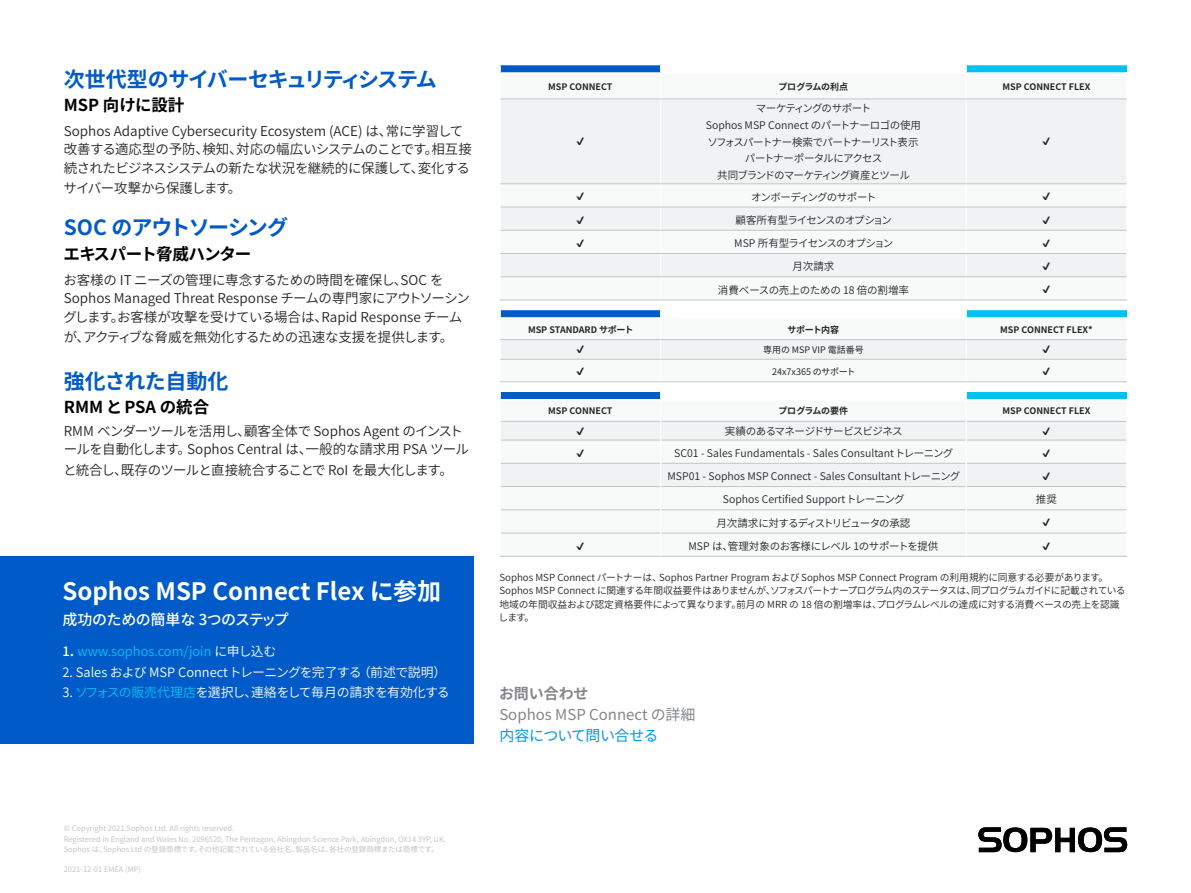
<style>
.page{position:relative;width:1191px;height:893px;background:#fff}
.page>*{position:absolute;margin:0;border:0;box-sizing:border-box;transform-origin:0 0}
.Body_H1{font:700 24px "Noto Sans CJ Kjp";color:#fff}
.Body_H1-2{font:700 21px "Noto Sans CJ Kjp";letter-spacing:-.055em;color:#005bc8}
.Body_H1-3{font:700 21px "Noto Sans CJ Kjp";letter-spacing:-.02em;color:#005bc8}
.Body_H2{font:700 16.5px "Noto Sans CJ Kjp";letter-spacing:-.015em;color:#000}
.Body_H2-2{font:700 16.5px "Noto Sans CJ Kjp";letter-spacing:-.055em;color:#000}
.Sales_Address{font:15px/21px "Noto Sans CJ Kjp";color:#83868b}
.Body_H3{font:500 15px "Noto Sans CJ Kjp";letter-spacing:-.03em;color:#fff}
.Sales_Address-2{font:700 15px "Noto Sans CJ Kjp";letter-spacing:-.01em;color:#83868b}
.Body_Copy{font:600 13.5px/19px "Noto Sans CJ Kjp";letter-spacing:-.015em;color:#242527}
.Sales_Address-3{font:600 13.5px/18.8px "Noto Sans CJ Kjp";letter-spacing:-.015em;color:#242527}
.Sales_Address-4{font:600 13.5px "Noto Sans CJ Kjp";letter-spacing:-.055em;color:#242527}
.Body_H3-2{font:600 12.9px "Noto Sans CJ Kjp";letter-spacing:-.015em;color:#fff}
.Body_H3-3{font:600 12.9px "Noto Sans CJ Kjp";color:#00c2f2}
.Table_Body_Copy{font:600 10.5px "Noto Sans CJ Kjp";color:#242527}
.Table_Body_Copy-2{font:600 10.5px "Noto Sans CJ Kjp";letter-spacing:-.075em;color:#242527}
.Table_Body_Copy-3{font:600 10.5px "Noto Sans CJ Kjp";letter-spacing:-.025em;color:#242527}
.Table_Body_Copy-4{font:600 10.5px "Noto Sans CJ Kjp";letter-spacing:-.08em;color:#242527}
.Table_Body_Copy-5{font:600 10.5px "Noto Sans CJ Kjp";letter-spacing:-.065em;color:#242527}
.Table_Body_Copy-6{font:600 10.5px "Noto Sans CJ Kjp";letter-spacing:-.055em;color:#242527}
.Ref{font:600 9.75px/13.5px "Noto Sans CJ Kjp";letter-spacing:-.01em;color:#242527}
.Table_Header{font:700 9px "Noto Sans CJ Kjp";color:#242527}
.Table_Left_Column{font:9px "Noto Sans CJ Kjp";color:#242527}
.Table_Header-2{font:700 9px "Noto Sans CJ Kjp";letter-spacing:-.035em;color:#242527}
.Copyright{font:7.5px "Noto Sans CJ Kjp";color:#c2c5ca}
.Job_No__and_Version{font:7.5px "Noto Sans CJ Kjp";color:#c2c5ca}
.s1{font-weight:500;color:#fff}
.s2{font-weight:500;font-size:15px;color:#fff}
.s3{color:#fff}
.s4{color:#00c2f2}
.s5{color:#0097ee}
</style>
<div class="page">
<div style="left:0;top:557px;width:474px;height:187px;background:#005bc8"></div>
<div style="left:500px;top:65px;width:161px;height:8px;background:#005bc8"></div>
<div style="left:966px;top:65px;width:160px;height:8px;background:#00c2f2"></div>
<svg style="left:501px;top:98px;width:625px;height:202px"></svg>
<div style="left:501px;top:100px;width:625px;height:176px;background:#f0f2f4"></div>
<hr style="left:499px;top:72px;width:162px;height:2px;background:#fff">
<hr style="left:966px;top:72px;width:161px;height:2px;background:#fff">
<hr style="left:660px;top:99px;width:1px;height:85px;background:#fff">
<hr style="left:965px;top:99px;width:1px;height:85px;background:#fff">
<svg style="left:660px;top:185px;width:1px;height:115px"></svg>
<svg style="left:965px;top:185px;width:1px;height:115px"></svg>
<hr style="left:500px;top:99px;width:161px;height:1px;background:#c2c5ca">
<hr style="left:661px;top:99px;width:305px;height:1px;background:#c2c5ca">
<hr style="left:966px;top:99px;width:160px;height:1px;background:#c2c5ca">
<hr style="left:661px;top:184px;width:305px;height:1px;background:#c2c5ca">
<hr style="left:661px;top:207px;width:305px;height:1px;background:#c2c5ca">
<hr style="left:661px;top:230px;width:305px;height:1px;background:#c2c5ca">
<hr style="left:661px;top:253px;width:305px;height:1px;background:#c2c5ca">
<hr style="left:661px;top:276px;width:305px;height:1px;background:#c2c5ca">
<hr style="left:661px;top:300px;width:305px;height:1px;background:#c2c5ca">
<hr style="left:500px;top:184px;width:161px;height:1px;background:#c2c5ca">
<hr style="left:966px;top:184px;width:160px;height:1px;background:#c2c5ca">
<hr style="left:500px;top:207px;width:161px;height:1px;background:#c2c5ca">
<hr style="left:966px;top:207px;width:160px;height:1px;background:#c2c5ca">
<hr style="left:500px;top:230px;width:161px;height:1px;background:#c2c5ca">
<hr style="left:966px;top:230px;width:160px;height:1px;background:#c2c5ca">
<hr style="left:500px;top:253px;width:161px;height:1px;background:#c2c5ca">
<hr style="left:966px;top:253px;width:160px;height:1px;background:#c2c5ca">
<hr style="left:500px;top:276px;width:161px;height:1px;background:#c2c5ca">
<hr style="left:966px;top:276px;width:160px;height:1px;background:#c2c5ca">
<hr style="left:500px;top:300px;width:161px;height:1px;background:#c2c5ca">
<hr style="left:966px;top:300px;width:161px;height:1px;background:#c2c5ca">
<hr style="left:661px;top:382px;width:305px;height:1px;background:#c2c5ca">
<hr style="left:500px;top:382px;width:161px;height:1px;background:#c2c5ca">
<hr style="left:966px;top:382px;width:161px;height:1px;background:#c2c5ca">
<hr style="left:661px;top:556px;width:305px;height:1px;background:#c2c5ca">
<hr style="left:500px;top:556px;width:161px;height:1px;background:#c2c5ca">
<hr style="left:966px;top:556px;width:161px;height:1px;background:#c2c5ca">
<svg style="left:978px;top:827px;width:149px;height:25px"></svg>
<svg style="left:576px;top:138px;width:8px;height:7px"></svg>
<svg style="left:1042px;top:138px;width:8px;height:7px"></svg>
<svg style="left:576px;top:193px;width:8px;height:7px"></svg>
<svg style="left:1042px;top:193px;width:8px;height:7px"></svg>
<svg style="left:576px;top:216px;width:8px;height:8px"></svg>
<svg style="left:1042px;top:216px;width:8px;height:8px"></svg>
<svg style="left:576px;top:239px;width:8px;height:8px"></svg>
<svg style="left:1042px;top:239px;width:8px;height:8px"></svg>
<svg style="left:1042px;top:263px;width:8px;height:7px"></svg>
<svg style="left:1042px;top:286px;width:8px;height:7px"></svg>
<svg style="left:499px;top:310px;width:628px;height:72px"></svg>
<svg style="left:500px;top:392px;width:627px;height:164px"></svg>
<p class="Body_H1-2" style="left:64px;top:67px;width:374px">次世代型のサイバーセキュリティシステム</p>
<p class="Body_H2" style="left:64px;top:95px;width:122px">MSP 向けに設計</p>
<p class="Body_Copy" style="left:63px;top:122px;width:410px">Sophos Adaptive Cybersecurity Ecosystem (ACE) は、常に学習して改善する適応型の予防、検知、対応の幅広いシステムのことです。相互接続されたビジネスシステムの新たな状況を継続的に保護して、変化するサイバー攻撃から保護します。</p>
<p class="Body_H1-2" style="left:64px;top:216px;width:226px">SOC のアウトソーシング</p>
<p class="Body_H2-2" style="left:63px;top:244px;width:189px">エキスパート脅威ハンター</p>
<p class="Body_Copy" style="left:63px;top:270px;width:408px">お客様の IT ニーズの管理に専念するための時間を確保し、SOC をSophos Managed Threat Response チームの専門家にアウトソーシングします。お客様が攻撃を受けている場合は、Rapid Response チームが、アクティブな脅威を無効化するための迅速な支援を提供します。</p>
<p class="Body_H1-3" style="left:64px;top:369px;width:166px">強化された自動化</p>
<p class="Body_H2" style="left:64px;top:397px;width:147px">RMM と PSA の統合</p>
<p class="Sales_Address-3" style="left:64px;top:422px;width:407px">RMM ベンダーツールを活用し、顧客全体で Sophos Agent のインストールを自動化します。Sophos Central は、一般的な請求用 PSA ツール</p>
<p class="Sales_Address-4" style="left:63px;top:463px;width:391px">と統合し、既存のツールと直接統合することで RoI を最大化します。</p>
<p class="Table_Header" style="left:548px;top:81px;width:66px">MSP CONNECT</p>
<p class="Table_Header-2" style="left:778px;top:81px;width:71px">プログラムの利点</p>
<p class="Table_Header" style="left:1002px;top:81px;width:89px">MSP CONNECT FLEX</p>
<p class="Table_Body_Copy-2" style="left:756px;top:102px;width:117px">マーケティングのサポート</p>
<p class="Table_Body_Copy" style="left:706px;top:119px;width:217px">Sophos MSP Connect のパートナーロゴの使用</p>
<p class="Table_Body_Copy-4" style="left:707px;top:136px;width:212px">ソフォスパートナー検索でパートナーリスト表示</p>
<p class="Table_Body_Copy-5" style="left:745px;top:153px;width:139px">パートナーポータルにアクセス</p>
<p class="Table_Body_Copy-2" style="left:717px;top:169px;width:194px">共同ブランドのマーケティング資産とツール</p>
<p class="Table_Body_Copy-5" style="left:751px;top:191px;width:127px">オンボーディングのサポート</p>
<p class="Table_Body_Copy-2" style="left:735px;top:214px;width:158px">顧客所有型ライセンスのオプション</p>
<p class="Table_Body_Copy-2" style="left:734px;top:237px;width:160px">MSP 所有型ライセンスのオプション</p>
<p class="Table_Body_Copy-3" style="left:792px;top:261px;width:43px">月次請求</p>
<p class="Table_Body_Copy-3" style="left:718px;top:284px;width:193px">消費ベースの売上のための 18 倍の割増率</p>
<p class="Table_Header" style="left:528px;top:324px;width:107px">MSP STANDARD サポート</p>
<p class="Table_Header" style="left:787px;top:324px;width:53px">サポート内容</p>
<p class="Table_Header" style="left:1000px;top:324px;width:94px">MSP CONNECT FLEX*</p>
<p class="Table_Left_Column" style="left:763px;top:345px;width:102px">専用の MSP VIP 電話番号</p>
<p class="Table_Left_Column" style="left:772px;top:367px;width:85px">24x7x365 のサポート</p>
<p class="Table_Header" style="left:548px;top:406px;width:66px">MSP CONNECT</p>
<p class="Table_Header-2" style="left:778px;top:406px;width:71px">プログラムの要件</p>
<p class="Table_Header" style="left:1002px;top:406px;width:89px">MSP CONNECT FLEX</p>
<p class="Table_Body_Copy-6" style="left:725px;top:425px;width:179px">実績のあるマネージドサービスビジネス</p>
<p class="Table_Body_Copy" style="left:674px;top:447px;width:281px">SC01 - Sales Fundamentals - Sales Consultant トレーニング</p>
<p class="Table_Body_Copy" style="left:667px;top:470px;width:294px">MSP01 - Sophos MSP Connect - Sales Consultant トレーニング</p>
<p class="Table_Body_Copy" style="left:723px;top:494px;width:183px">Sophos Certified Support トレーニング</p>
<p class="Table_Body_Copy-3" style="left:1036px;top:494px;width:22px">推奨</p>
<p class="Table_Body_Copy-4" style="left:716px;top:517px;width:195px">月次請求に対するディストリビュータの承認</p>
<p class="Table_Body_Copy-3" style="left:688px;top:540px;width:251px">MSP は、管理対象のお客様にレベル 1のサポートを提供</p>
<p class="Ref" style="left:498px;top:570px;width:628px">Sophos MSP Connect パートナーは、Sophos Partner Program および Sophos MSP Connect Program の利用規約に同意する必要があります。Sophos MSP Connect に関連する年間収益要件はありませんが、ソフォスパートナープログラム内のステータスは、同プログラムガイドに記載されている地域の年間収益および認定資格要件によって異なります。前月の MRR の 18 倍の割増率は、プログラムレベルの達成に対する消費ベースの売上を認識します。</p>
<p class="Body_H1" style="left:62px;top:578px;width:380px">Sophos MSP Connect Flex に参加</p>
<p class="Body_H3" style="left:62px;top:611px;width:228px">成功のための簡単な 3つのステップ</p>
<p class="Body_H3-3" style="left:62px;top:644px;width:215px"><span class="s1">1</span><span class="s2">.</span> www.sophos.com/join <span class="s3">に申し込む</span></p>
<p class="Body_H3-2" style="left:62px;top:665px;width:385px">2. Sales および MSP Connect トレーニングを完了する （前述で説明）</p>
<p class="Body_H3-2" style="left:62px;top:685px;width:389px">3. <span class="s4">ソフォスの販売代理店</span>を選択し、連絡をして毎月の請求を有効化する</p>
<p class="Sales_Address-2" style="left:499px;top:685px;width:91px">お問い合わせ</p>
<p class="Sales_Address" style="left:499px;top:704px;width:198px">Sophos MSP Connect の詳細<span class="s5">内容について問い合せる</span></p>
<p class="Copyright" style="left:64px;top:824px;width:172px">© Copyright 2021.Sophos Ltd. All rights reserved.</p>
<p class="Copyright" style="left:64px;top:835px;width:384px">Registered in England and Wales No. 2096520, The Pentagon, Abingdon Science Park, Abingdon, OX14 3YP, UK.</p>
<p class="Copyright" style="left:64px;top:845px;width:376px">Sophos は、Sophos Ltd の登録商標です。その他記載されている会社名、製品名は、各社の登録商標または商標です。</p>
<p class="Job_No__and_Version" style="left:64px;top:865px;width:79px">2021-12-01 EMEA (MP)</p>
</div>
